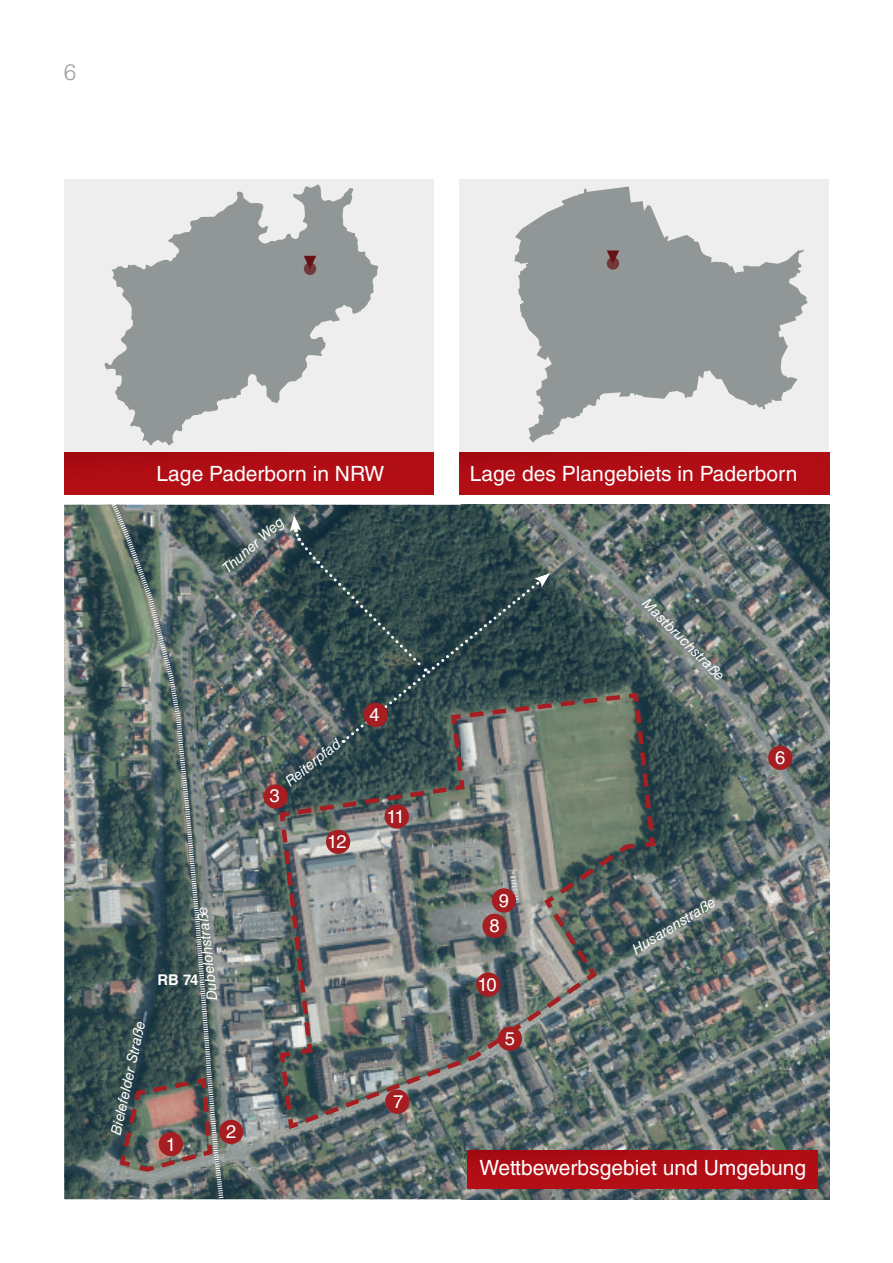
<style>
.page{position:relative;width:893px;height:1263px;background:#fff}
.page>*{position:absolute;margin:0;border:0;box-sizing:border-box;transform-origin:0 0}
.t1{font:300 22.5px "Helvetica LT Std";color:#9d9fa2}
.t2{font:21px "Helvetica LT Std";color:#fff}
.t3{font:18.3px "Helvetica LT Std";color:#fff}
.t4{font:700 14.85px "Helvetica LT Std";color:#fff}
.t5{font:italic 14.4px "Helvetica LT Std";color:#fff}
</style>
<div class="page">
<div style="left:459px;top:179px;width:370px;height:273px;background:#edeeed"></div>
<div style="left:64px;top:179px;width:370px;height:273px;background:#edeeed"></div>
<img style="left:64px;top:452px;width:370px;height:42px">
<img style="left:64px;top:505px;width:765px;height:694px">
<svg style="left:278px;top:515px;width:378px;height:613px;background:#5d6a69"></svg>
<svg style="left:111px;top:504px;width:113px;height:695px;background:#5a6b69"></svg>
<svg style="left:117px;top:1075px;width:98px;height:99px;background:#726965"></svg>
<div style="left:159px;top:1132px;width:24px;height:24px;background:#a61d22;border-radius:50%"></div>
<div style="left:219px;top:1120px;width:24px;height:24px;background:#a61d22;border-radius:50%"></div>
<div style="left:264px;top:784px;width:24px;height:25px;background:#a61d22;border-radius:50%"></div>
<div style="left:364px;top:703px;width:24px;height:24px;background:#a61d22;border-radius:50%"></div>
<div style="left:385px;top:1089px;width:24px;height:25px;background:#a61d22;border-radius:50%"></div>
<div style="left:498px;top:1026px;width:24px;height:25px;background:#a61d22;border-radius:50%"></div>
<div style="left:467px;top:1150px;width:350px;height:38px;background:#b10e15"></div>
<div style="left:459px;top:453px;width:370px;height:41px;background:#b10e15"></div>
<div style="left:514px;top:178px;width:302px;height:272px;background:#edeeed"></div>
<svg style="left:514px;top:186px;width:294px;height:257px;fill:#919696"></svg>
<svg style="left:607px;top:250px;width:12px;height:21px"></svg>
<svg style="left:105px;top:185px;width:273px;height:260px;fill:#919696"></svg>
<svg style="left:304px;top:256px;width:12px;height:17px"></svg>
<div style="left:476px;top:972px;width:25px;height:25px;background:#a61d22;border-radius:50%"></div>
<div style="left:482px;top:914px;width:25px;height:24px;background:#a61d22;border-radius:50%"></div>
<div style="left:492px;top:888px;width:24px;height:25px;background:#a61d22;border-radius:50%"></div>
<div style="left:326px;top:830px;width:24px;height:24px;background:#a61d22;border-radius:50%"></div>
<div style="left:385px;top:804px;width:24px;height:25px;background:#a61d22;border-radius:50%"></div>
<div style="left:768px;top:746px;width:24px;height:24px;background:#a61d22;border-radius:50%"></div>
<h1 class="t1" style="left:64px;top:58px;width:14px">6</h1>
<h2 class="t2" style="left:157px;top:461px;width:229px">Lage Paderborn in NRW</h2>
<p class="t5" style="left:219px;top:564px;width:79px;rotate:-42deg">Thuner Weg</p>
<p class="t5" style="left:107px;top:1132px;width:118px;rotate:-77deg">Bielefelder Straße</p>
<p class="t5" style="left:204px;top:1002px;width:97px;rotate:-96deg">Dubelohstraße</p>
<p class="t4" style="left:158px;top:970px;width:42px">RB 74</p>
<p class="t3" style="left:166px;top:1134px;width:12px">1</p>
<p class="t3" style="left:226px;top:1120px;width:12px">2</p>
<p class="t5" style="left:282px;top:776px;width:68px;rotate:-39deg">Reiterpfad</p>
<p class="t3" style="left:270px;top:785px;width:12px">3</p>
<p class="t3" style="left:327px;top:831px;width:21px">12</p>
<p class="t3" style="left:369px;top:703px;width:12px">4</p>
<p class="t3" style="left:386px;top:806px;width:20px">11</p>
<p class="t3" style="left:387px;top:1087px;width:21px">1 47</p>
<h2 class="t2" style="left:470px;top:461px;width:329px">Lage des Plangebiets in Paderborn</h2>
<p class="t3" style="left:499px;top:890px;width:12px">9</p>
<p class="t3" style="left:489px;top:915px;width:12px">8</p>
<p class="t3" style="left:477px;top:974px;width:21px">10</p>
<p class="t3" style="left:505px;top:1028px;width:12px">5</p>
<p class="t5" style="left:651px;top:595px;width:111px;rotate:45deg">Mastbruchstraße</p>
<p class="t3" style="left:775px;top:747px;width:12px">6</p>
<p class="t5" style="left:629px;top:943px;width:96px;rotate:-32deg">Husarenstraße</p>
<h2 class="t2" style="left:479px;top:1156px;width:328px">Wettbewerbsgebiet und Umgebung</h2>
</div>
